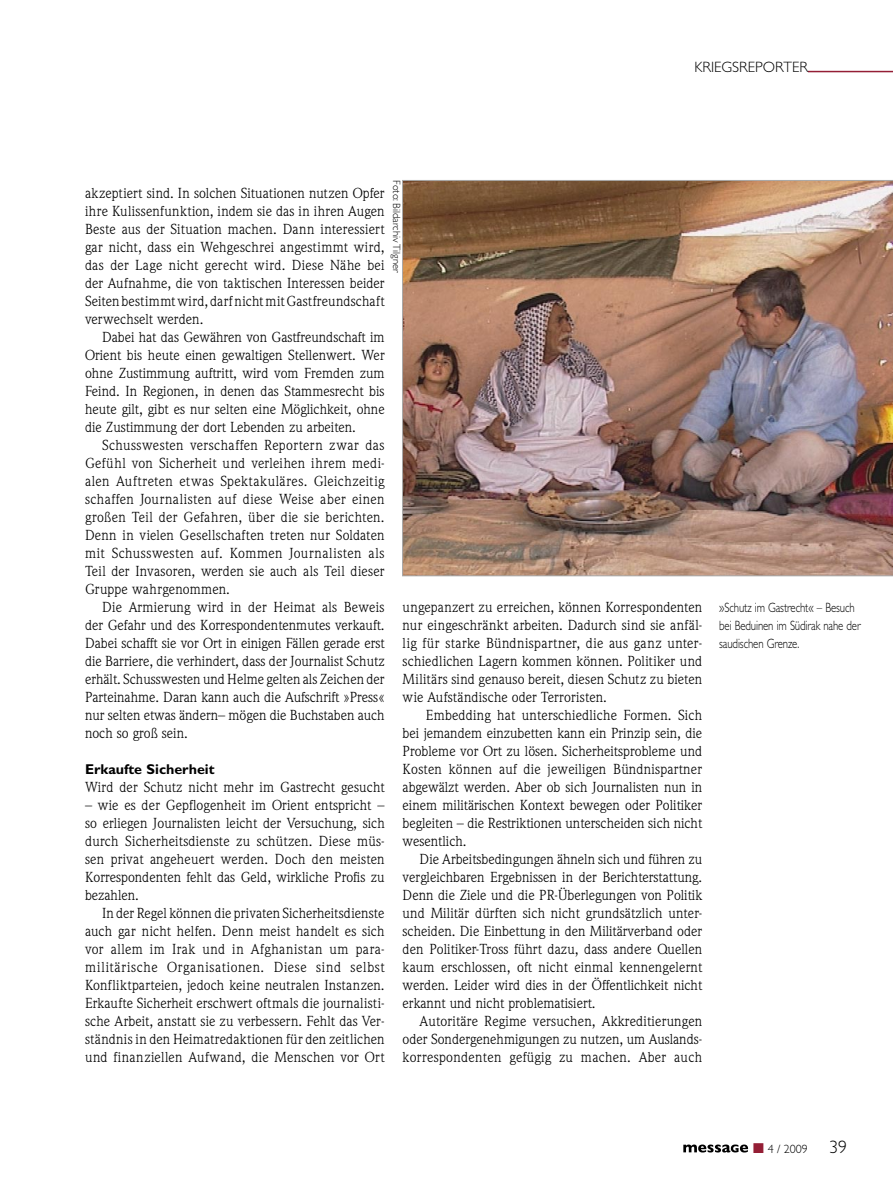
<style>
.page{position:relative;width:893px;height:1191px;background:#fff}
.page>*{position:absolute;margin:0;border:0;box-sizing:border-box;transform-origin:0 0}
.t1{font:300 18px "Gill Sans";color:#000}
.t2{font:300 15px "Gill Sans";color:#000}
._1_Lauftext{font:14.25px/18px "Weidemann";color:#000;text-align:justify}
._1_Lauftext_nach_Überschrift{font:14.25px/18px "Weidemann";color:#000;text-align:justify}
._1_Lauftext-Überschrift{font:700 14.25px "Gill Sans";color:#000}
.Bildunterschrift_rechts{font:300 13.5px/18px "Gill Sans";letter-spacing:-.01em;color:#000;scale:.8 1}
.t3{font:300 12px "Gill Sans";color:#000}
.Fotorechte{font:300 10.5px "Gill Sans";color:#000}
.s1{color:#941e35}
</style>
<div class="page">
<hr style="left:808px;top:71px;width:85px;height:1px;background:#941e35">
<svg style="left:683px;top:1144px;width:65px;height:8px"></svg>
<img style="left:402px;top:180px;width:491px;height:396px">
<p class="t2" style="left:694px;top:59px;width:115px">KRIEGSREPORTER</p>
<p class="Fotorechte" style="left:402px;top:180px;width:94px;rotate:90deg">Foto: Bildarchiv Tilgner</p>
<p class="_1_Lauftext" style="left:85px;top:184px;width:301px">akzeptiert sind. In solchen Situationen nutzen Opfer ihre Kulissenfunktion, indem sie das in ihren Augen Beste aus der Situation machen. Dann interessiert gar nicht, dass ein Wehgeschrei angestimmt wird, das der Lage nicht gerecht wird. Diese Nähe bei der Aufnahme, die von taktischen Interessen beider Seiten bestimmt wird, darf nicht mit Gastfreundschaft verwechselt werden.</p>
<p class="_1_Lauftext" style="left:85px;top:328px;width:301px;text-indent:17px">Dabei hat das Gewähren von Gastfreundschaft im Orient bis heute einen gewaltigen Stellenwert. Wer ohne Zustimmung auftritt, wird vom Fremden zum Feind. In Regionen, in denen das Stammesrecht bis heute gilt, gibt es nur selten eine Möglichkeit, ohne die Zustimmung der dort Lebenden zu arbeiten.</p>
<p class="_1_Lauftext" style="left:85px;top:436px;width:301px;text-indent:17px">Schusswesten verschaffen Reportern zwar das Gefühl von Sicherheit und verleihen ihrem medi&shy;alen Auftreten etwas Spektakuläres. Gleichzeitig schaffen Journalisten auf diese Weise aber einen großen Teil der Gefahren, über die sie berichten.<br>Denn in vielen Gesellschaften treten nur Soldaten mit Schusswesten auf. Kommen Journalisten als Teil der Invasoren, werden sie auch als Teil dieser Gruppe wahrgenommen.</p>
<p class="_1_Lauftext" style="left:85px;top:598px;width:301px;text-indent:17px">Die Armierung wird in der Heimat als Beweis der Gefahr und des Korrespondentenmutes verkauft.<br>Dabei schafft sie vor Ort in einigen Fällen gerade erst die Barriere, die verhindert, dass der Journalist Schutz erhält. Schusswesten und Helme gelten als Zeichen der Parteinahme. Daran kann auch die Aufschrift »Press« nur selten etwas ändern– mögen die Buchstaben auch noch so groß sein.</p>
<p class="_1_Lauftext-Überschrift" style="left:85px;top:761px;width:131px">Erkaufte Sicherheit</p>
<p class="_1_Lauftext_nach_Überschrift" style="left:85px;top:778px;width:301px">Wird der Schutz nicht mehr im Gastrecht gesucht</p>
<p class="_1_Lauftext_nach_Überschrift" style="left:85px;top:796px;width:301px">– wie es der Gepflogenheit im Orient entspricht – so erliegen Journalisten leicht der Versuchung, sich durch Sicherheitsdienste zu schützen. Diese müs&shy;sen privat angeheuert werden. Doch den meisten Korrespondenten fehlt das Geld, wirkliche Profis zu bezahlen.</p>
<p class="_1_Lauftext" style="left:85px;top:904px;width:301px;text-indent:17px">In der Regel können die privaten Sicherheitsdienste auch gar nicht helfen. Denn meist handelt es sich vor allem im Irak und in Afghanistan um para&shy;militärische Organisationen. Diese sind selbst Konfliktparteien, jedoch keine neutralen Instanzen.<br>Erkaufte Sicherheit erschwert oftmals die journalisti&shy;sche Arbeit, anstatt sie zu verbessern. Fehlt das Ver&shy;ständnis in den Heimatredaktionen für den zeitlichen und finanziellen Aufwand, die Menschen vor Ort</p>
<p class="_1_Lauftext" style="left:403px;top:598px;width:301px">ungepanzert zu erreichen, können Korrespondenten nur eingeschränkt arbeiten. Dadurch sind sie anfäl&shy;lig für starke Bündnispartner, die aus ganz unter&shy;schiedlichen Lagern kommen können. Politiker und Militärs sind genauso bereit, diesen Schutz zu bieten wie Aufständische oder Terroristen.</p>
<p class="_1_Lauftext" style="left:403px;top:706px;width:301px;text-indent:23px">Embedding hat unterschiedliche Formen. Sich bei jemandem einzubetten kann ein Prinzip sein, die Probleme vor Ort zu lösen. Sicherheitsprobleme und Kosten können auf die jeweiligen Bündnispartner abgewälzt werden. Aber ob sich Journalisten nun in einem militärischen Kontext bewegen oder Politiker begleiten – die Restriktionen unterscheiden sich nicht wesentlich.</p>
<p class="_1_Lauftext" style="left:403px;top:850px;width:301px;text-indent:17px">Die Arbeitsbedingungen ähneln sich und führen zu vergleichbaren Ergebnissen in der Berichterstattung.<br>Denn die Ziele und die PR-Überlegungen von Politik und Militär dürften sich nicht grundsätzlich unter&shy;scheiden. Die Einbettung in den Militärverband oder den Politiker-Tross führt dazu, dass andere Quellen kaum erschlossen, oft nicht einmal kennengelernt werden. Leider wird dies in der Öffentlichkeit nicht erkannt und nicht problematisiert.</p>
<p class="_1_Lauftext" style="left:403px;top:1012px;width:301px;text-indent:17px">Autoritäre Regime versuchen, Akkreditierungen oder Sondergenehmigungen zu nutzen, um Auslands&shy;korrespondenten gefügig zu machen. Aber auch</p>
<p class="Bildunterschrift_rechts" style="left:719px;top:598px;width:178px">»Schutz im Gastrecht« – Besuch bei Beduinen im Südirak nahe der saudischen Grenze.</p>
<p class="t3" style="left:753px;top:1142px;width:56px"><span class="s1">■</span> 4 / 2009</p>
<p class="t1" style="left:829px;top:1136px;width:19px">39</p>
</div>
